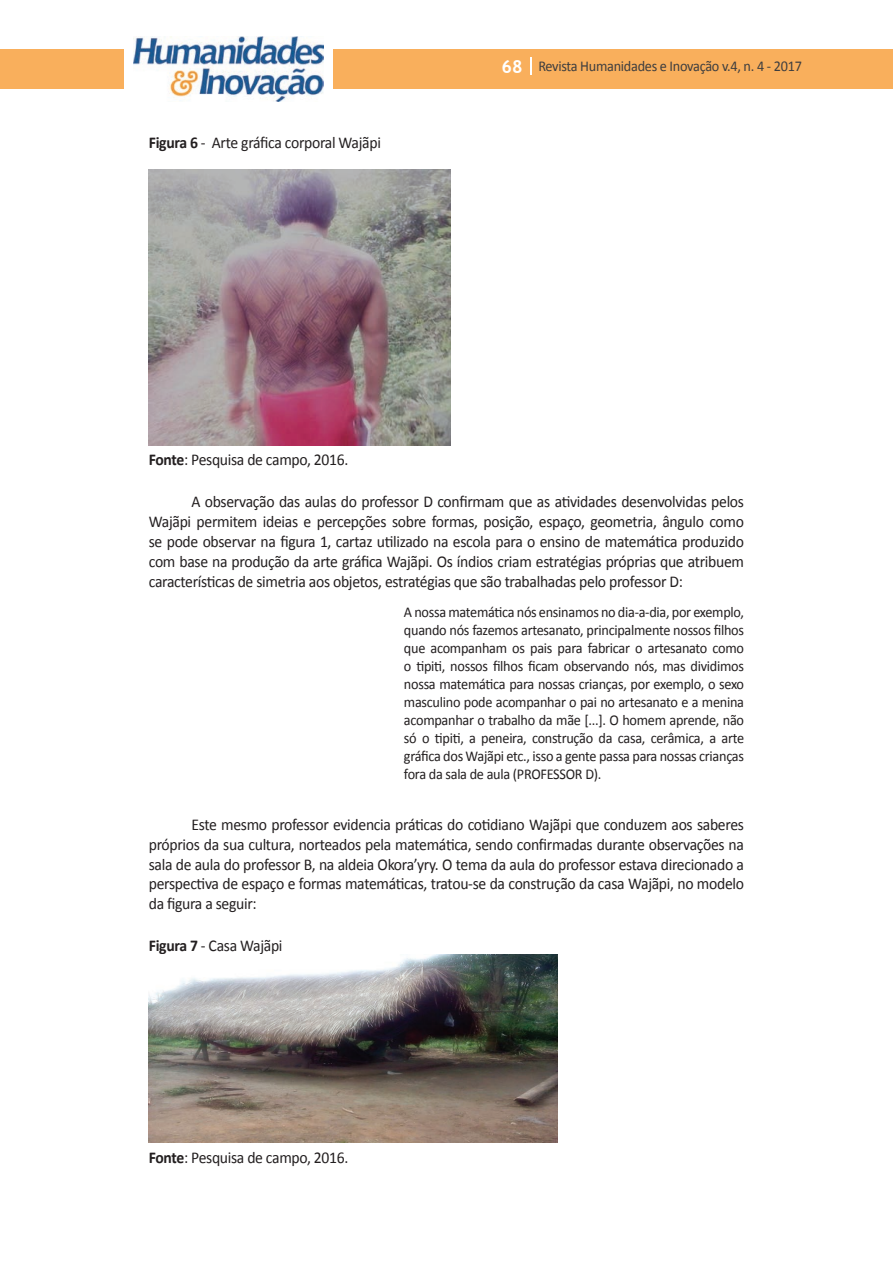
<style>
.page{position:relative;width:893px;height:1263px;background:#fff}
.page>*{position:absolute;margin:0;border:0;box-sizing:border-box;transform-origin:0 0}
.t1{font:16.5px/19.8px "Calibri";letter-spacing:-.02em;color:#231f20;text-align:justify;scale:.95 1}
.t2{font:15px/18px "Calibri";letter-spacing:-.02em;color:#231f20;text-align:justify;scale:.95 1}
.t3{font:15px "Calibri";letter-spacing:-.02em;color:#3e3e3f;scale:.95 1}
.s1{font-weight:700}
.s2{font-family:"Trebuchet MS";font-weight:700;font-size:18px;color:#fff}
</style>
<div class="page">
<div style="left:441px;top:49px;width:452px;height:39px;background:#f9af5c"></div>
<div style="left:333px;top:49px;width:108px;height:39px;background:#f9af5c"></div>
<div style="left:0;top:49px;width:124px;height:39px;background:#f9af5c"></div>
<svg style="left:530px;top:57px;width:2px;height:18px"></svg>
<img style="left:134px;top:36px;width:190px;height:65px">
<img style="left:149px;top:169px;width:301px;height:276px">
<img style="left:149px;top:954px;width:408px;height:189px">
<p class="t1" style="left:149px;top:133px;width:246px"><span class="s1">Figura 6</span> - Arte gráfica corporal Wajãpi</p>
<p class="t3" style="left:501px;top:57px;width:318px"><span class="s2">68</span> Revista Humanidades e Inovação v.4, n. 4 - 2017</p>
<p class="t1" style="left:149px;top:450px;width:212px"><span class="s1">Fonte</span>: Pesquisa de campo, 2016.</p>
<p class="t1" style="left:149px;top:492px;width:628px;text-indent:43px">A observação das aulas do professor D confirmam que as atividades desenvolvidas pelos Wajãpi permitem ideias e percepções sobre formas, posição, espaço, geometria, ângulo como se pode observar na figura 1, cartaz utilizado na escola para o ensino de matemática produzido com base na produção da arte gráfica Wajãpi. Os índios criam estratégias próprias que atribuem características de simetria aos objetos, estratégias que são trabalhadas pelo professor D:</p>
<p class="t2" style="left:404px;top:603px;width:360px">A nossa matemática nós ensinamos no dia-a-dia, por exemplo, quando nós fazemos artesanato, principalmente nossos filhos que acompanham os pais para fabricar o artesanato como o tipiti, nossos filhos ficam observando nós, mas dividimos nossa matemática para nossas crianças, por exemplo, o sexo masculino pode acompanhar o pai no artesanato e a menina acompanhar o trabalho da mãe [...]. O homem aprende, não só o tipiti, a peneira, construção da casa, cerâmica, a arte gráfica dos Wajãpi etc., isso a gente passa para nossas crianças fora da sala de aula (PROFESSOR D).</p>
<p class="t1" style="left:149px;top:815px;width:628px;text-indent:43px">Este mesmo professor evidencia práticas do cotidiano Wajãpi que conduzem aos saberes próprios da sua cultura, norteados pela matemática, sendo confirmadas durante observações na sala de aula do professor B, na aldeia Okora’yry. O tema da aula do professor estava direcionado a perspectiva de espaço e formas matemáticas, tratou-se da construção da casa Wajãpi, no modelo da figura a seguir:</p>
<p class="t1" style="left:149px;top:935px;width:142px"><span class="s1">Figura 7</span> - Casa Wajãpi</p>
<p class="t1" style="left:149px;top:1147px;width:212px"><span class="s1">Fonte</span>: Pesquisa de campo, 2016.</p>
</div>
